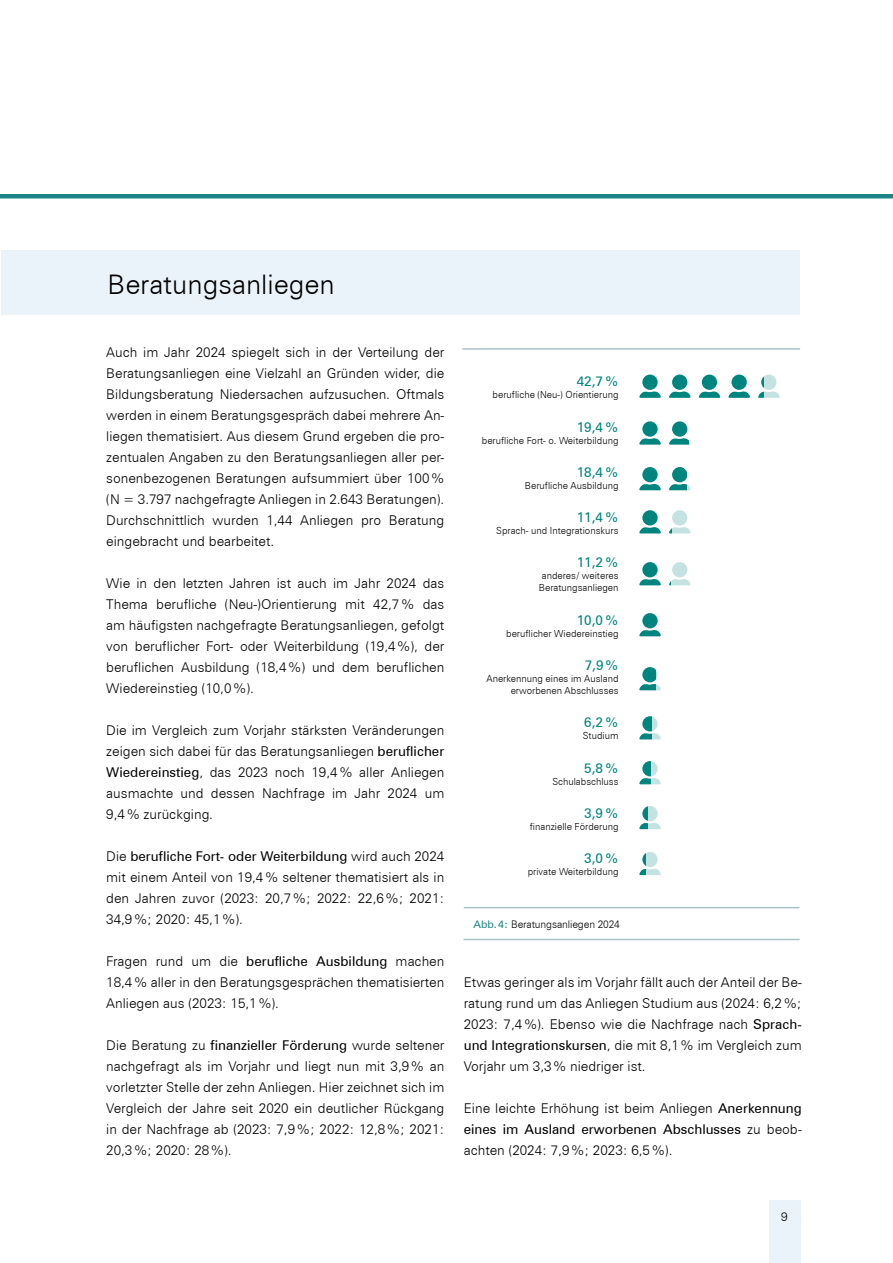
<style>
.page{position:relative;width:893px;height:1263px;background:#fff}
.page>*{position:absolute;margin:0;border:0;box-sizing:border-box;transform-origin:0 0}
.t1{font:300 27px "Zurich BT";color:#000}
.t2{font:300 13.5px/21px "Zurich BT";color:#000;text-align:justify}
.t3{font:13.5px "Zurich BT";color:#00847e}
.t4{font:300 12px "Zurich BT";color:#000}
.t5{font:300 10.5px "Zurich BT";letter-spacing:-.01em;color:#000}
.t6{font:300 9.75px/12px "Zurich BT";color:#000}
.s1{font-weight:400}
.s2{font-weight:400;color:#1b8487}
</style>
<div class="page">
<div style="left:769px;top:1200px;width:31px;height:63px;background:#eaf3f9"></div>
<div style="left:1px;top:250px;width:798px;height:65px;background:#eaf3f9"></div>
<hr style="left:463px;top:939px;width:337px;height:1px;background:#aac3c6">
<hr style="left:464px;top:907px;width:335px;height:1px;background:#aac3c6">
<hr style="left:462px;top:348px;width:338px;height:2px;background:#aac3c6">
<hr style="left:0;top:194px;width:893px;height:4px;background:#1b8487">
<div style="left:642px;top:375px;width:16px;height:15px;background:#00847e;border-radius:50%"></div>
<svg style="left:639px;top:391px;width:22px;height:7px"></svg>
<div style="left:672px;top:375px;width:15px;height:15px;background:#00847e;border-radius:50%"></div>
<svg style="left:669px;top:391px;width:22px;height:7px"></svg>
<div style="left:702px;top:375px;width:15px;height:15px;background:#00847e;border-radius:50%"></div>
<svg style="left:698px;top:391px;width:22px;height:7px"></svg>
<div style="left:731px;top:375px;width:16px;height:15px;background:#00847e;border-radius:50%"></div>
<svg style="left:728px;top:391px;width:22px;height:7px"></svg>
<svg style="left:761px;top:375px;width:15px;height:15px"></svg>
<svg style="left:758px;top:391px;width:6px;height:7px"></svg>
<div style="left:642px;top:421px;width:16px;height:16px;background:#00847e;border-radius:50%"></div>
<svg style="left:639px;top:438px;width:22px;height:7px"></svg>
<div style="left:672px;top:421px;width:15px;height:16px;background:#00847e;border-radius:50%"></div>
<svg style="left:669px;top:438px;width:20px;height:7px"></svg>
<div style="left:642px;top:467px;width:16px;height:15px;background:#00847e;border-radius:50%"></div>
<svg style="left:639px;top:484px;width:22px;height:6px"></svg>
<div style="left:672px;top:467px;width:15px;height:15px;background:#00847e;border-radius:50%"></div>
<svg style="left:669px;top:483px;width:18px;height:7px"></svg>
<div style="left:642px;top:510px;width:16px;height:15px;background:#00847e;border-radius:50%"></div>
<svg style="left:639px;top:527px;width:22px;height:6px"></svg>
<svg style="left:669px;top:528px;width:3px;height:5px"></svg>
<div style="left:642px;top:562px;width:16px;height:15px;background:#00847e;border-radius:50%"></div>
<svg style="left:639px;top:579px;width:22px;height:6px"></svg>
<div style="left:642px;top:613px;width:16px;height:15px;background:#00847e;border-radius:50%"></div>
<svg style="left:639px;top:630px;width:22px;height:6px"></svg>
<div style="left:642px;top:667px;width:16px;height:15px;background:#00847e;border-radius:50%"></div>
<svg style="left:639px;top:684px;width:17px;height:6px"></svg>
<svg style="left:642px;top:716px;width:16px;height:15px"></svg>
<svg style="left:639px;top:733px;width:14px;height:6px"></svg>
<svg style="left:642px;top:761px;width:16px;height:15px"></svg>
<svg style="left:639px;top:778px;width:13px;height:6px"></svg>
<div style="left:642px;top:806px;width:16px;height:15px;background:#00847e;border-radius:50%"></div>
<svg style="left:639px;top:823px;width:9px;height:6px"></svg>
<svg style="left:642px;top:852px;width:16px;height:15px"></svg>
<svg style="left:639px;top:869px;width:7px;height:6px"></svg>
<svg style="left:764px;top:374px;width:16px;height:24px"></svg>
<svg style="left:672px;top:510px;width:19px;height:24px"></svg>
<svg style="left:671px;top:562px;width:20px;height:24px"></svg>
<div style="left:656px;top:664px;width:7px;height:35px;background:#fff"></div>
<svg style="left:653px;top:717px;width:8px;height:23px"></svg>
<svg style="left:652px;top:761px;width:9px;height:24px"></svg>
<svg style="left:648px;top:806px;width:13px;height:24px"></svg>
<svg style="left:646px;top:852px;width:15px;height:23px"></svg>
<p class="t1" style="left:108px;top:268px;width:229px">Beratungsanliegen</p>
<p class="t2" style="left:106px;top:342px;width:340px">Auch im Jahr 2024 spiegelt sich in der Verteilung der Beratungsanliegen eine Vielzahl an Gründen wider, die Bildungsberatung Niedersachen aufzusuchen. Oftmals werden in einem Beratungsgespräch dabei mehrere An&shy;liegen thematisiert. Aus diesem Grund ergeben die pro&shy;zentualen Angaben zu den Beratungsanliegen aller per&shy;sonenbezogenen Beratungen aufsummiert über 100% (N = 3.797 nachgefragte Anliegen in 2.643 Beratungen).<br>Durchschnittlich wurden 1,44 Anliegen pro Beratung eingebracht und bearbeitet.</p>
<p class="t2" style="left:106px;top:573px;width:340px">Wie in den letzten Jahren ist auch im Jahr 2024 das Thema berufliche (Neu-)Orientierung mit 42,7% das am häufigsten nachgefragte Beratungsanliegen, gefolgt von beruflicher Fort- oder Weiterbildung (19,4%), der beruflichen Ausbildung (18,4%) und dem beruflichen Wiedereinstieg (10,0%).</p>
<p class="t2" style="left:106px;top:720px;width:340px">Die im Vergleich zum Vorjahr stärksten Veränderungen zeigen sich dabei für das Beratungsanliegen <span class="s1">beruflicher Wiedereinstieg</span>, das 2023 noch 19,4% aller Anliegen ausmachte und dessen Nachfrage im Jahr 2024 um 9,4% zurückging.</p>
<p class="t2" style="left:106px;top:846px;width:340px">Die <span class="s1">berufliche Fort- oder Weiterbildung</span> wird auch 2024 mit einem Anteil von 19,4% seltener thematisiert als in den Jahren zuvor (2023: 20,7%; 2022: 22,6%; 2021:<br>34,9%; 2020: 45,1%).</p>
<p class="t2" style="left:106px;top:951px;width:340px">Fragen rund um die <span class="s1">berufliche Ausbildung</span> machen 18,4% aller in den Beratungsgesprächen thematisierten Anliegen aus (2023: 15,1%).</p>
<p class="t2" style="left:106px;top:1035px;width:340px">Die Beratung zu <span class="s1">finanzieller Förderung</span> wurde seltener nachgefragt als im Vorjahr und liegt nun mit 3,9% an vorletzter Stelle der zehn Anliegen. Hier zeichnet sich im Vergleich der Jahre seit 2020 ein deutlicher Rückgang in der Nachfrage ab (2023: 7,9%; 2022: 12,8%; 2021:<br>20,3%; 2020: 28%).</p>
<p class="t3" style="left:577px;top:373px;width:43px">42,7 %</p>
<p class="t6" style="left:493px;top:389px;width:127px">berufliche (Neu-) Orientierung</p>
<p class="t3" style="left:577px;top:419px;width:43px">19,4 %</p>
<p class="t6" style="left:482px;top:434px;width:138px">berufliche Fort- o. Weiterbildung</p>
<p class="t3" style="left:577px;top:464px;width:43px">18,4 %</p>
<p class="t6" style="left:525px;top:479px;width:95px">Berufliche Ausbildung</p>
<p class="t3" style="left:577px;top:509px;width:43px">11,4 %</p>
<p class="t6" style="left:496px;top:525px;width:124px">Sprach- und Integrationskurs</p>
<p class="t3" style="left:577px;top:554px;width:43px">11,2 %</p>
<p class="t6" style="left:539px;top:570px;width:81px">anderes/ weiteres<br>Beratungsanliegen</p>
<p class="t3" style="left:577px;top:612px;width:43px">10,0 %</p>
<p class="t6" style="left:506px;top:627px;width:114px">beruflicher Wiedereinstieg</p>
<p class="t3" style="left:585px;top:657px;width:35px">7,9%</p>
<p class="t6" style="left:486px;top:672px;width:134px;text-align:right">Anerkennung eines im Ausland erworbenen Abschlusses</p>
<p class="t3" style="left:584px;top:714px;width:36px">6,2 %</p>
<p class="t6" style="left:583px;top:730px;width:37px">Studium</p>
<p class="t3" style="left:584px;top:759px;width:36px">5,8 %</p>
<p class="t6" style="left:552px;top:775px;width:68px">Schulabschluss</p>
<p class="t3" style="left:584px;top:805px;width:36px">3,9 %</p>
<p class="t6" style="left:530px;top:820px;width:90px">finanzielle Förderung</p>
<p class="t3" style="left:584px;top:850px;width:36px">3,0 %</p>
<p class="t6" style="left:528px;top:865px;width:92px">private Weiterbildung</p>
<p class="t5" style="left:473px;top:917px;width:148px"><span class="s2">Abb. 4:</span> Beratungsanliegen 2024</p>
<p class="t2" style="left:464px;top:972px;width:340px">Etwas geringer als im Vorjahr fällt auch der Anteil der Be&shy;ratung rund um das Anliegen Studium aus (2024: 6,2%; 2023: 7,4%). Ebenso wie die Nachfrage nach <span class="s1">Sprach&shy;und Integrationskursen</span>, die mit 8,1% im Vergleich zum Vorjahr um 3,3% niedriger ist.</p>
<p class="t2" style="left:464px;top:1098px;width:340px">Eine leichte Erhöhung ist beim Anliegen <span class="s1">Anerkennung eines im Ausland erworbenen Abschlusses</span> zu beob&shy;achten (2024: 7,9%; 2023: 6,5%).</p>
<p class="t4" style="left:781px;top:1209px;width:8px">9</p>
</div>
